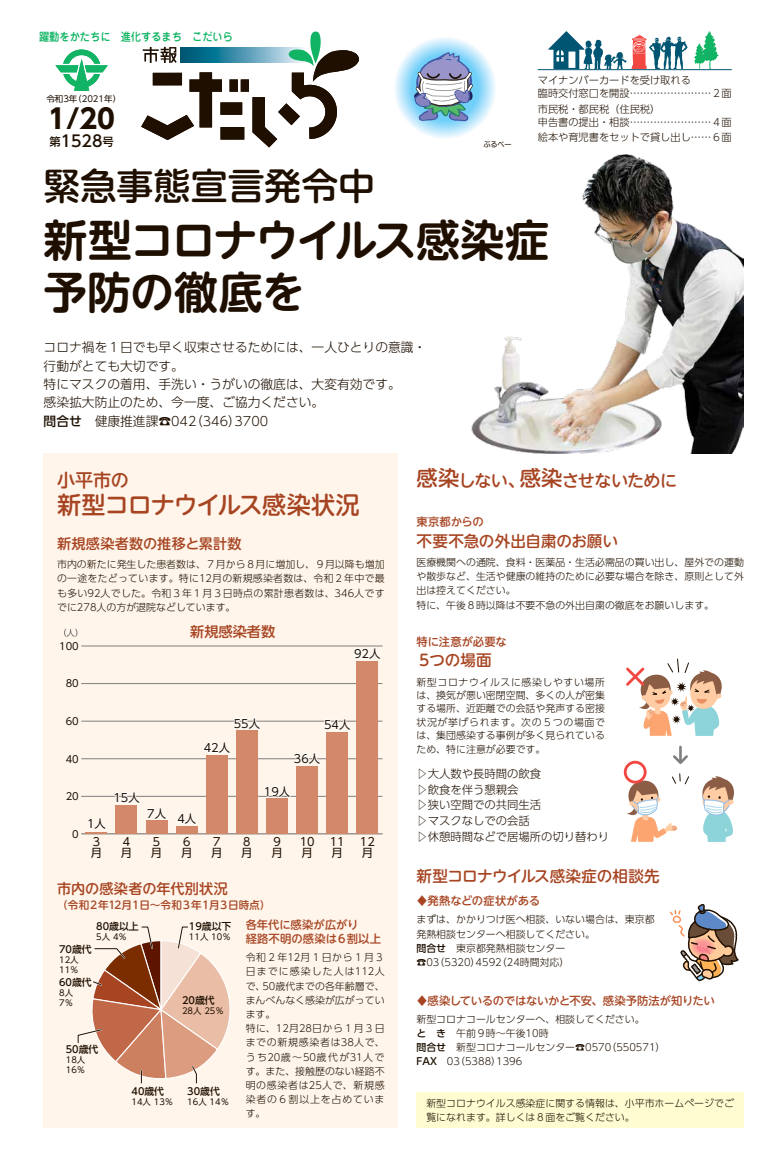
<style>
.page{position:relative;width:774px;height:1151px;background:#fff}
.page>*{position:absolute;margin:0;border:0;box-sizing:border-box;transform-origin:0 0}
.t1{font:700 43.9px/52.5px "UD Shin M Go Pr 6 De";letter-spacing:-.025em;color:#1e0f00}
.t2{font:500 36.9px "UD Shin M Go Pr 6";letter-spacing:.005em;color:#1e0f00}
.t3{font:700 26.9px "UD Shin Go Pr 6";color:#1e0f00}
.t4{font:500 24.1px "UD Shin M Go Pr 6";letter-spacing:-.04em;color:#a74523}
.t5{font:500 18.1px "UD Shin M Go Pr 6";color:#a74523}
.t6{font:500 17px "UD Shin M Go Pr 6";letter-spacing:-.04em;color:#a74523}
.t7{font:500 15.9px "UD Shin Go Pr 6";color:#1e0f00}
.t8{font:500 15.6px "UD Shin M Go Pr 6";letter-spacing:-.01em;color:#a74523}
.t9{font:500 14.2px "UD Shin M Go Pr 6";letter-spacing:.005em;color:#a74523}
.t10{font:500 14.2px "UD Shin Go Pr 6";color:#a74523}
.t11{font:300 12.8px/18.4px "UD Shin Go Pr 6";color:#1e0f00}
.t12{font:300 11.3px/15.6px "UD Shin Go Pr 6";color:#1e0f00}
.t13{font:11.3px/11.2px "UD Shin Go Pr 6";color:#1e0f00}
.t14{font:500 11.3px/14.2px "UD Shin M Go Pr 6";letter-spacing:-.01em;color:#a74523}
.t15{font:500 11.3px "UD Shin M Go Pr 6";letter-spacing:-.03em;color:#a74523}
.t16{font:500 11.3px "Jun 34 Pro";color:#10b464;scale:.9 1}
.t17{font:500 10.6px "UD Shin M Go Pr 6";letter-spacing:-.08em;color:#a74523}
.t18{font:300 10.2px/13px "UD Shin Go Pr 6";color:#1e0f00}
.t19{font:300 9.9px/14.2px "UD Shin Go Pr 6";color:#1e0f00}
.t20{font:300 9.9px/14.2px "UD Shin Go Pr 6";letter-spacing:.035em;color:#1e0f00}
.t21{font:9.9px "UD Shin Go Pr 6";color:#1e0f00}
.t22{font:500 9.8px "UD Shin Go Pr 6";color:#1e0f00}
.t23{font:8.5px "UD Shin Go Pr 6";color:#1e0f00}
.t24{font:300 8.5px "UD Shin Go Pr 6";color:#1e0f00}
.t25{font:8.4px/9.8px "UD Shin Go Pr 6";color:#1e0f00}
.t26{font:7.1px "Shin M Go Pr 6";color:#1e0f00}
.s1{font-size:11.3px}
.s2{font-weight:500}
.s3{font-size:21.3px}
</style>
<div class="page">
<div style="left:44px;top:454px;width:354px;height:674px;background:#fff5ea"></div>
<div style="left:416px;top:1092px;width:328px;height:36px;background:#fffcd2"></div>
<img style="left:471px;top:154px;width:273px;height:300px">
<hr style="left:679px;top:747px;width:3px;height:14px;background:#817f7d">
<svg style="left:673px;top:753px;width:15px;height:11px"></svg>
<svg style="left:627px;top:773px;width:62px;height:69px"></svg>
<svg style="left:702px;top:776px;width:32px;height:66px"></svg>
<div style="left:624px;top:761px;width:22px;height:22px;border:3px solid #f24841;border-radius:50%"></div>
<svg style="left:626px;top:658px;width:96px;height:78px"></svg>
<hr style="left:81px;top:834px;width:301px;height:1px;background:#817f7d">
<hr style="left:81px;top:796px;width:301px;height:1px;background:#817f7d">
<hr style="left:81px;top:758px;width:301px;height:1px;background:#817f7d">
<hr style="left:81px;top:721px;width:301px;height:1px;background:#817f7d">
<hr style="left:81px;top:683px;width:301px;height:1px;background:#817f7d">
<hr style="left:81px;top:646px;width:301px;height:1px;background:#817f7d">
<hr style="left:86px;top:832px;width:21px;height:2px;background:#d28869">
<div style="left:116px;top:806px;width:21px;height:28px;background:#d28869"></div>
<div style="left:146px;top:821px;width:21px;height:13px;background:#d28869"></div>
<div style="left:176px;top:826px;width:22px;height:8px;background:#d28869"></div>
<div style="left:206px;top:755px;width:22px;height:79px;background:#d28869"></div>
<div style="left:236px;top:730px;width:22px;height:104px;background:#d28869"></div>
<div style="left:266px;top:798px;width:22px;height:36px;background:#d28869"></div>
<div style="left:296px;top:766px;width:22px;height:68px;background:#d28869"></div>
<div style="left:326px;top:732px;width:22px;height:102px;background:#d28869"></div>
<div style="left:357px;top:661px;width:21px;height:173px;background:#d28869"></div>
<svg style="left:64px;top:628px;width:14px;height:9px"></svg>
<svg style="left:86px;top:792px;width:83px;height:40px"></svg>
<svg style="left:177px;top:813px;width:20px;height:12px"></svg>
<svg style="left:203px;top:742px;width:28px;height:12px"></svg>
<svg style="left:292px;top:752px;width:31px;height:13px"></svg>
<svg style="left:232px;top:717px;width:31px;height:12px"></svg>
<svg style="left:263px;top:785px;width:30px;height:12px"></svg>
<svg style="left:322px;top:718px;width:31px;height:13px"></svg>
<svg style="left:353px;top:645px;width:29px;height:15px"></svg>
<svg style="left:77px;top:926px;width:154px;height:158px"></svg>
<svg style="left:670px;top:904px;width:69px;height:77px"></svg>
<svg style="left:141px;top:32px;width:218px;height:115px"></svg>
<div style="left:412px;top:55px;width:66px;height:66px;background:#71d0f8;border-radius:50%"></div>
<svg style="left:414px;top:52px;width:59px;height:70px;background:#90adc9"></svg>
<svg style="left:55px;top:50px;width:53px;height:41px"></svg>
<svg style="left:694px;top:31px;width:24px;height:38px"></svg>
<svg style="left:548px;top:31px;width:139px;height:38px"></svg>
<hr style="left:538px;top:69px;width:194px;height:1px;background:#005572">
<p class="t16" style="left:39px;top:28px;width:217px">躍動をかたちに　進化するまち　こだいら</p>
<p class="t18" style="left:538px;top:74px;width:195px">マイナンバーカードを受け取れる<br>臨時交付窓口を開設……………………２面</p>
<p class="t23" style="left:46px;top:92px;width:76px">令和3年（20２1年）</p>
<p class="t3" style="left:48px;top:97px;width:68px">1/20</p>
<p class="t7" style="left:49px;top:128px;width:66px"><span class="s1">第</span>1528<span class="s1">号</span></p>
<p class="t18" style="left:538px;top:130px;width:195px">絵本や育児書をセットで貸し出し……６面</p>
<p class="t18" style="left:538px;top:102px;width:195px">市民税・都民税（住民税）<br>申告書の提出・相談……………………４面</p>
<p class="t26" style="left:483px;top:138px;width:30px">ぶるべー</p>
<p class="t2" style="left:44px;top:155px;width:333px">緊急事態宣言発令中</p>
<p class="t1" style="left:44px;top:211px;width:507px">新型コロナウイルス感染症予防の徹底を</p>
<p class="t11" style="left:44px;top:338px;width:384px">コロナ禍を１日でも早く収束させるためには、一人ひとりの意識・行動がとても大切です。<br>特にマスクの着用、手洗い・うがいの徹底は、大変有効です。<br>感染拡大防止のため、今一度、ご協力ください。<br><span class="s2">問合せ</span>　健康推進課☎０４２（３４６）３７００</p>
<p class="t5" style="left:57px;top:464px;width:73px">小平市の</p>
<p class="t6" style="left:416px;top:466px;width:262px"><span class="s3">感染</span>しない、<span class="s3">感染</span>させないために</p>
<p class="t4" style="left:57px;top:485px;width:304px">新型コロナウイルス感染状況</p>
<p class="t14" style="left:416px;top:514px;width:69px">東京都からの</p>
<p class="t9" style="left:57px;top:532px;width:186px">新規感染者数の推移と累計数</p>
<p class="t19" style="left:57px;top:557px;width:329px;text-align:justify">市内の新たに発生した患者数は、７月から８月に増加し、９月以降も増加の一途をたどっています。特に12月の新規感染者数は、令和２年中で最も多い92人でした。令和３年1 月3 日時点の累計患者数は、3４６人ですでに27８人の方が退院などしています。</p>
<p class="t10" style="left:190px;top:620px;width:87px">新規感染者数</p>
<p class="t24" style="left:58px;top:625px;width:27px">（人）</p>
<p class="t21" style="left:59px;top:638px;width:21px">100</p>
<p class="t21" style="left:66px;top:676px;width:15px">80</p>
<p class="t13" style="left:354px;top:648px;width:28px">92人</p>
<p class="t21" style="left:66px;top:713px;width:15px">60</p>
<p class="t13" style="left:234px;top:717px;width:28px">55人</p>
<p class="t13" style="left:324px;top:719px;width:28px">54人</p>
<p class="t21" style="left:66px;top:751px;width:15px">40</p>
<p class="t13" style="left:204px;top:742px;width:28px">42人</p>
<p class="t13" style="left:294px;top:752px;width:28px">36人</p>
<p class="t21" style="left:66px;top:788px;width:15px">20</p>
<p class="t13" style="left:113px;top:792px;width:28px">15人</p>
<p class="t13" style="left:264px;top:785px;width:28px">19人</p>
<p class="t21" style="left:72px;top:826px;width:8px">0</p>
<p class="t13" style="left:87px;top:818px;width:20px">1人</p>
<p class="t13" style="left:147px;top:807px;width:20px">7人</p>
<p class="t13" style="left:177px;top:813px;width:20px">4人</p>
<p class="t13" style="left:91px;top:836px;width:11px">３月</p>
<p class="t13" style="left:121px;top:836px;width:11px">４月</p>
<p class="t13" style="left:151px;top:836px;width:11px">５月</p>
<p class="t13" style="left:181px;top:836px;width:11px">６月</p>
<p class="t13" style="left:211px;top:836px;width:11px">７月</p>
<p class="t13" style="left:241px;top:836px;width:11px">８月</p>
<p class="t13" style="left:271px;top:836px;width:11px">９月</p>
<p class="t13" style="left:300px;top:836px;width:16px">10月</p>
<p class="t13" style="left:330px;top:836px;width:16px">11月</p>
<p class="t13" style="left:360px;top:836px;width:16px">12月</p>
<p class="t9" style="left:57px;top:877px;width:172px">市内の感染者の年代別状況</p>
<p class="t17" style="left:57px;top:896px;width:215px">（令和２年12月１日〜令和３年１月３日時点）</p>
<p class="t22" style="left:96px;top:919px;width:44px">80歳以上</p>
<p class="t25" style="left:96px;top:932px;width:32px">5人 4％</p>
<p class="t22" style="left:59px;top:941px;width:34px">70歳代</p>
<p class="t25" style="left:59px;top:955px;width:21px">12人<br>11％</p>
<p class="t22" style="left:59px;top:974px;width:34px">60歳代</p>
<p class="t25" style="left:59px;top:988px;width:15px">8人<br>7％</p>
<p class="t22" style="left:189px;top:919px;width:44px">19歳以下</p>
<p class="t25" style="left:189px;top:932px;width:43px">11人 10％</p>
<p class="t22" style="left:182px;top:992px;width:34px">20歳代</p>
<p class="t25" style="left:182px;top:1005px;width:43px">28人 25％</p>
<p class="t22" style="left:66px;top:1042px;width:34px">50歳代</p>
<p class="t25" style="left:66px;top:1055px;width:21px">18人<br>16％</p>
<p class="t22" style="left:132px;top:1083px;width:34px">40歳代</p>
<p class="t25" style="left:132px;top:1097px;width:43px">14人 13％</p>
<p class="t22" style="left:187px;top:1083px;width:34px">30歳代</p>
<p class="t25" style="left:187px;top:1097px;width:43px">16人 14％</p>
<p class="t14" style="left:246px;top:916px;width:137px">各年代に感染が広がり<br>経路不明の感染は６割以上</p>
<p class="t20" style="left:246px;top:950px;width:140px">令和２年12月１日から１月３日までに感染した人は1１２人で、50歳代までの各年齢層で、まんべんなく感染が広がっています。<br>特に、12月28日から１月３日までの新規感染者は38人で、うち20歳〜50歳代が31人です。また、接触歴のない経路不明の感染者は25人で、新規感染者の６割以上を占めています。</p>
<p class="t8" style="left:416px;top:528px;width:203px">不要不急の外出自粛のお願い</p>
<p class="t19" style="left:416px;top:555px;width:329px">医療機関への通院、食料・医薬品・生活必需品の買い出し、屋外での運動や散歩など、生活や健康の維持のために必要な場合を除き、原則として外出は控えてください。<br>特に、午後８時以降は不要不急の外出自粛の徹底をお願いします。</p>
<p class="t14" style="left:416px;top:633px;width:92px">特に注意が必要な</p>
<p class="t8" style="left:416px;top:647px;width:77px">５つの場面</p>
<p class="t19" style="left:416px;top:675px;width:190px;line-height:13.5px;text-align:justify">新型コロナウイルスに感染しやすい場所は、換気が悪い密閉空間、多くの人が密集する場所、近距離での会話や発声する密接状況が挙げられます。次の５つの場面では、集団感染する事例が多く見られているため、特に注意が必要です。</p>
<p class="t12" style="left:416px;top:766px;width:194px">▷大人数や長時間の飲食<br>▷飲食を伴う懇親会<br>▷狭い空間での共同生活<br>▷マスクなしでの会話<br>▷休憩時間などで居場所の切り替わり</p>
<p class="t8" style="left:416px;top:862px;width:245px">新型コロナウイルス感染症の相談先</p>
<p class="t19" style="left:416px;top:912px;width:240px">まずは、かかりつけ医へ相談、いない場合は、東京都発熱相談センターへ相談してください。<br><span class="s2">問合せ</span>　東京都発熱相談センター<br>☎０３（５３２０</p>
<p class="t14" style="left:416px;top:893px;width:125px">♦発熱などの症状がある</p>
<p class="t19" style="left:471px;top:955px;width:100px">）４５９２ （２４時間対応）</p>
<p class="t15" style="left:416px;top:991px;width:300px">♦感染しているのではないかと不安、感染予防法が知りたい</p>
<p class="t19" style="left:416px;top:1012px;width:230px">新型コロナコールセンターへ、相談してください。<span class="s2">と　き</span>　午前９時〜午後１０ 時<br><span class="s2">問合せ</span>　新型コロナコールセンター☎０５７０</p>
<p class="t19" style="left:606px;top:1040px;width:17px">（５５０５７１</p>
<p class="t19" style="left:656px;top:1040px;width:11px">）</p>
<p class="t19" style="left:416px;top:1054px;width:56px"><span class="s2">FAX</span> ０３（５３８８</p>
<p class="t19" style="left:491px;top:1054px;width:12px">）１３９</p>
<p class="t19" style="left:516px;top:1054px;width:8px">６</p>
<p class="t19" style="left:426px;top:1095px;width:309px">新型コロナウイルス感染症に関する情報は、小平市ホームページでご覧になれます。詳しくは８面をご覧ください。</p>
</div>
